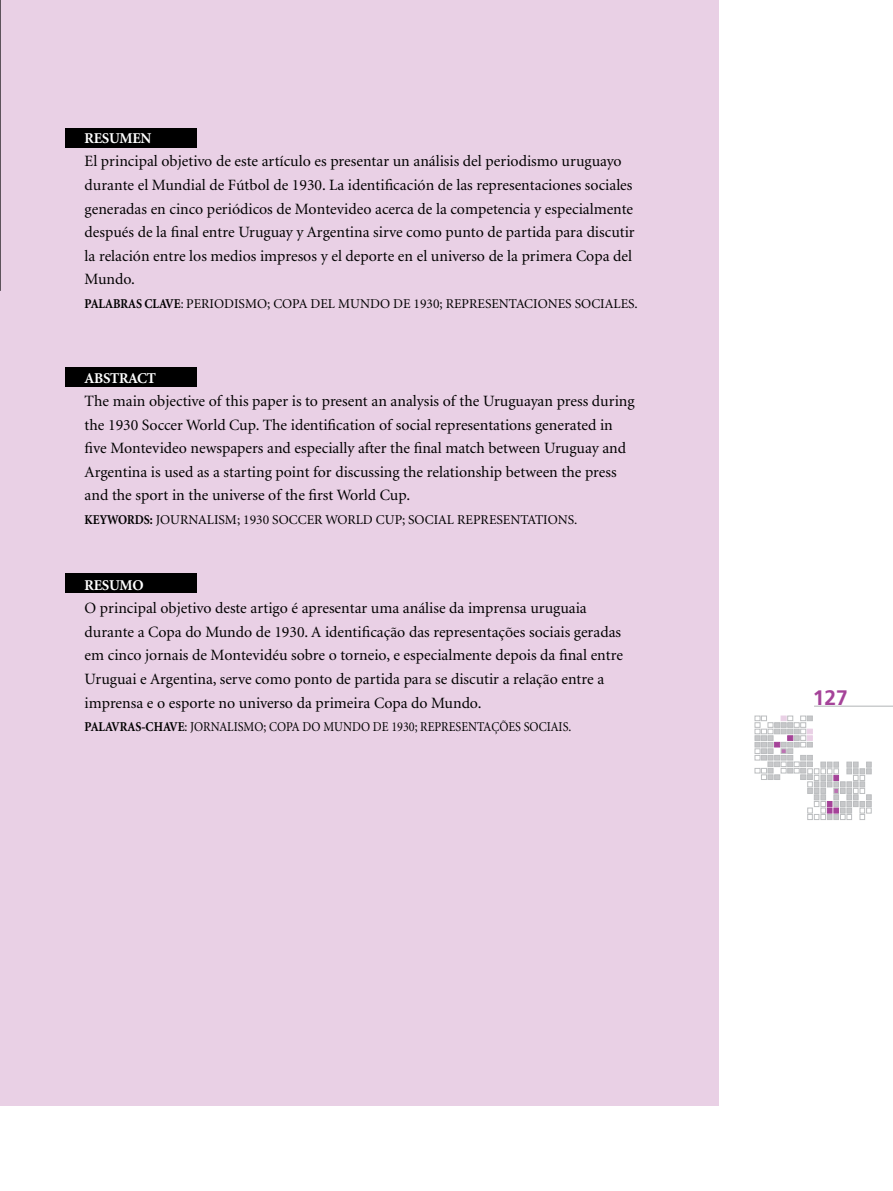
<style>
.page{position:relative;width:893px;height:1191px;background:#fff}
.page>*{position:absolute;margin:0;border:0;box-sizing:border-box;transform-origin:0 0}
.t1{font:700 21px "Frutiger";color:#a54399}
.t2{font:15.75px/23.5px "Minion";color:#000}
.t3{font:700 15px "Minion";letter-spacing:-.02em;color:#fff}
.t4{font:13.5px "Minion";color:#000;scale:.9 1}
.t5{font:13.5px "Minion";color:#000}
.s1{font-weight:700}
</style>
<div class="page">
<div style="left:0;top:0;width:719px;height:1106px;background:#e9d0e5"></div>
<svg style="left:0;top:0;width:1px;height:291px"></svg>
<hr style="left:814px;top:706px;width:79px;height:1px;background:#b1b4b6">
<svg style="left:755px;top:716px;width:116px;height:103px"></svg>
<div style="left:65px;top:128px;width:131px;height:20px;background:#000"></div>
<div style="left:65px;top:367px;width:131px;height:20px;background:#000"></div>
<div style="left:65px;top:573px;width:131px;height:20px;background:#000"></div>
<p class="t3" style="left:85px;top:130px;width:68px">RESUMEN</p>
<p class="t2" style="left:85px;top:150px;width:552px">El principal objetivo de este artículo es presentar un análisis del periodismo uruguayo durante el Mundial de Fútbol de 1930. La identificación de las representaciones sociales generadas en cinco periódicos de Montevideo acerca de la competencia y especialmente después de la final entre Uruguay y Argentina sirve como punto de partida para discutir la relación entre los medios impresos y el deporte en el universo de la primera Copa del Mundo.</p>
<p class="t4" style="left:85px;top:297px;width:616px"><span class="s1">PALABRAS CLAVE</span>: Periodismo; Copa del Mundo de 1930; Representaciones sociales.</p>
<p class="t3" style="left:85px;top:370px;width:73px">AB STRACT</p>
<p class="t2" style="left:85px;top:390px;width:552px">The main objective of this paper is to present an analysis of the Uruguayan press during the 1930 Soccer World Cup. The identification of social representations generated in five Montevideo newspapers and especially after the final match between Uruguay and Argentina is used as a starting point for discussing the relationship between the press and the sport in the universe of the first World Cup.</p>
<p class="t5" style="left:85px;top:513px;width:214px"><span class="s1">KEYWORDS:</span> journalism; 1930 Socce</p>
<p class="t5" style="left:314px;top:513px;width:265px">r World Cup; social representations.</p>
<p class="t3" style="left:85px;top:577px;width:59px">RESUMO</p>
<p class="t2" style="left:85px;top:597px;width:540px">O principal objetivo deste artigo é apresentar uma análise da imprensa uruguaia durante a Copa do Mundo de 1930. A identificação das representações sociais geradas em cinco jornais de Montevidéu sobre o torneio, e especialmente depois da final entre Uruguai e Argentina, serve como ponto de partida para se discutir a relação entre a imprensa e o esporte no universo da primeira Copa do Mundo.</p>
<p class="t4" style="left:85px;top:720px;width:542px"><span class="s1">PALAVRAS-CHAVE</span>: Jornalismo; Copa do Mundo de 1930; Representações Sociais.</p>
<h1 class="t1" style="left:813px;top:686px;width:37px">127</h1>
</div>
